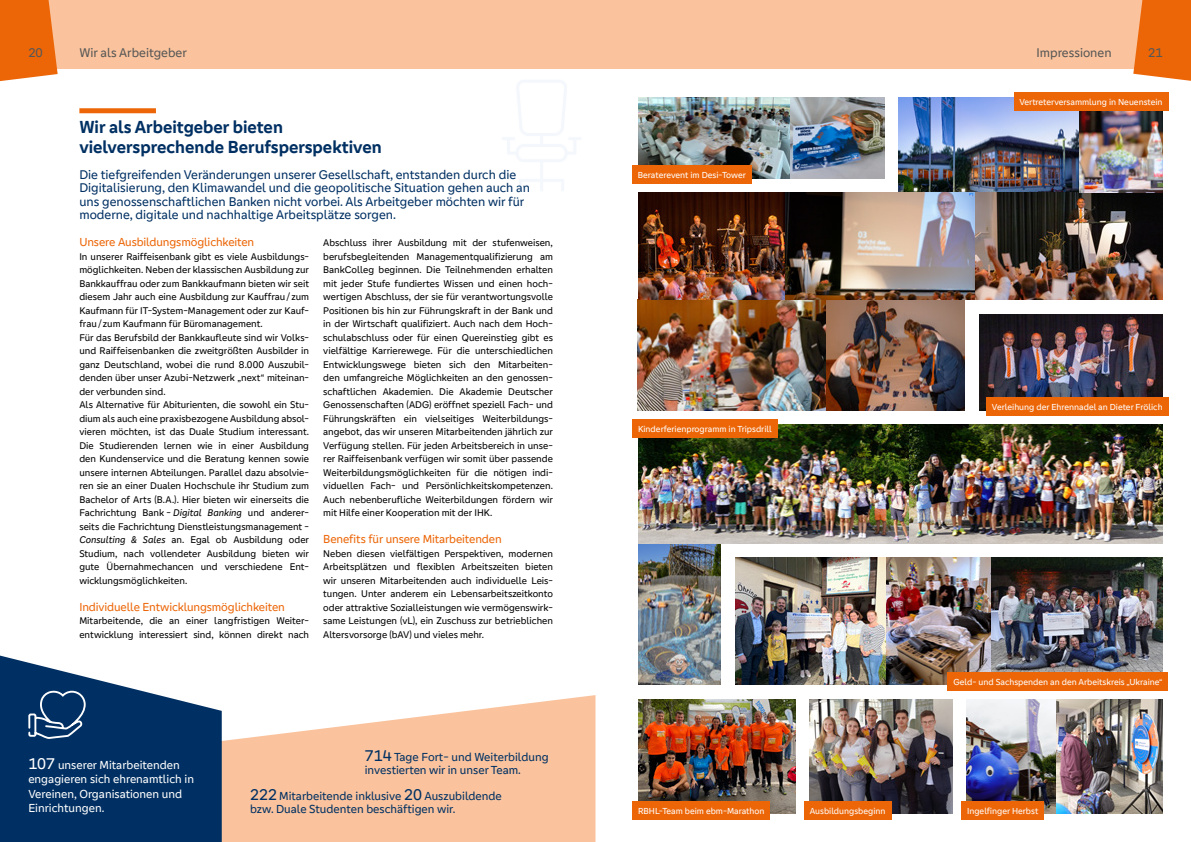
<style>
.page{position:relative;width:1191px;height:842px;background:#fff}
.page>*{position:absolute;margin:0;border:0;box-sizing:border-box;transform-origin:0 0}
.t1{font:700 18px/20px "Genos GFG";color:#003063}
.t2{font:13px/13.5px "Genos GFG";color:#003063}
.t3{font:13px "Genos GFG";color:#575756}
.t4{font:12px/13px "Genos GFG";color:#003063}
.t5{font:12px "Genos GFG";letter-spacing:-.01em;color:#ec6608}
.t6{font:12px/14.4px "Genos GFG";color:#fff}
.t7{font:10px/13.5px "Genos GFG";letter-spacing:-.005em;color:#000}
.t8{font:9px "Genos GFG";color:#fff}
.s1{font-style:italic}
.s2{font-size:16px}
</style>
<div class="page">
<img style="left:898px;top:98px;width:264px;height:94px">
<svg style="left:222px;top:695px;width:373px;height:147px;fill:#fac39d"></svg>
<div style="left:0;top:0;width:1191px;height:68px;background:#fac39d"></div>
<svg style="left:1133px;top:0;width:58px;height:81px;background:#ed741e"></svg>
<svg style="left:0;top:0;width:58px;height:81px;background:#ed731e"></svg>
<svg style="left:0;top:656px;width:222px;height:186px;fill:#003063"></svg>
<svg style="left:27px;top:689px;width:60px;height:51px;background:#2a527d"></svg>
<img style="left:638px;top:98px;width:246px;height:81px">
<img style="left:638px;top:192px;width:524px;height:108px">
<img style="left:638px;top:300px;width:327px;height:111px">
<img style="left:638px;top:544px;width:82px;height:141px">
<img style="left:638px;top:425px;width:524px;height:119px">
<img style="left:809px;top:699px;width:143px;height:115px">
<img style="left:638px;top:699px;width:157px;height:115px">
<img style="left:967px;top:699px;width:195px;height:115px">
<img style="left:735px;top:557px;width:427px;height:128px">
<img style="left:979px;top:314px;width:183px;height:97px">
<div style="left:632px;top:166px;width:119px;height:18px;background:#ec6608"></div>
<div style="left:1013px;top:92px;width:155px;height:18px;background:#ec6608"></div>
<div style="left:986px;top:398px;width:182px;height:18px;background:#ec6608"></div>
<div style="left:632px;top:419px;width:145px;height:19px;background:#ec6608"></div>
<div style="left:947px;top:672px;width:221px;height:19px;background:#ec6608"></div>
<div style="left:632px;top:801px;width:138px;height:18px;background:#ec6608"></div>
<div style="left:804px;top:801px;width:87px;height:18px;background:#ec6608"></div>
<div style="left:961px;top:801px;width:83px;height:18px;background:#ec6608"></div>
<div style="left:79px;top:108px;width:77px;height:5px;background:#ec6608"></div>
<svg style="left:502px;top:80px;width:79px;height:111px"></svg>
<h2 class="t3" style="left:28px;top:45px;width:16px">20</h2>
<h2 class="t3" style="left:79px;top:45px;width:109px">Wir als Arbeitgeber</h2>
<h2 class="t3" style="left:1036px;top:45px;width:76px">Impressionen</h2>
<h2 class="t3" style="left:1148px;top:45px;width:16px">21</h2>
<h1 class="t1" style="left:79px;top:117px;width:304px">Wir als Arbeitgeber bieten vielversprechende Berufsperspektiven</h1>
<p class="t2" style="left:79px;top:167px;width:452px">Die tiefgreifenden Veränderungen unserer Gesellschaft, entstanden durch die Digitalisierung, den Klimawandel und die geopolitische Situation gehen auch an uns genossenschaftlichen Banken nicht vorbei. Als Arbeitgeber möchten wir für moderne, digitale und nachhaltige Arbeitsplätze sorgen.</p>
<p class="t5" style="left:79px;top:235px;width:176px">Unsere Ausbildungsmöglichkeiten</p>
<p class="t7" style="left:79px;top:249px;width:231px">In unserer Raiffeisenbank gibt es viele Ausbildungs&shy;möglichkeiten. Neben der klassischen Ausbildung zur Bankkauffrau oder zum Bankkaufmann bieten wir seit diesem Jahr auch eine Ausbildung zur Kauffrau/ zum Kaufmann für IT-System-Management oder zur Kauf&shy;frau/ zum Kaufmann für Büromanagement.<br>Für das Berufsbild der Bankkaufleute sind wir Volks&shy;und Raiffeisenbanken die zweitgrößten Ausbilder in ganz Deutschland, wobei die rund 8.000 Auszubil&shy;denden über unser Azubi-Netzwerk „next“ miteinan&shy;der verbunden sind.<br>Als Alternative für Abiturienten, die sowohl ein Stu&shy;dium als auch eine praxisbezogene Ausbildung absol&shy;vieren möchten, ist das Duale Studium interessant.<br>Die Studierenden lernen wie in einer Ausbildung den Kundenservice und die Beratung kennen sowie unsere internen Abteilungen. Parallel dazu absolvie&shy;ren sie an einer Dualen Hochschule ihr Studium zum Bachelor of Arts (B.A.). Hier bieten wir einerseits die Fachrichtung Bank - <span class="s1">Digital Banking</span> und anderer&shy;seits die Fachrichtung Dienstleistungsmanagement - <span class="s1">Consulting &amp; Sales</span> an. Egal ob Ausbildung oder Studium, nach vollendeter Ausbildung bieten wir gute Übernahmechancen und verschiedene Ent&shy;wicklungsmöglichkeiten.</p>
<p class="t5" style="left:79px;top:600px;width:207px">Individuelle Entwicklungsmöglichkeiten</p>
<p class="t7" style="left:79px;top:614px;width:231px">Mitarbeitende, die an einer langfristigen Weiter&shy;entwicklung interessiert sind, können direkt nach</p>
<p class="t7" style="left:323px;top:236px;width:231px;text-align:justify">Abschluss ihrer Ausbildung mit der stufenweisen, berufsbegleitenden Managementqualifizierung am BankColleg beginnen. Die Teilnehmenden erhalten mit jeder Stufe fundiertes Wissen und einen hoch&shy;wertigen Abschluss, der sie für verantwortungsvolle Positionen bis hin zur Führungskraft in der Bank und in der Wirtschaft qualifiziert. Auch nach dem Hoch&shy;schulabschluss oder für einen Quereinstieg gibt es vielfältige Karrierewege. Für die unterschiedlichen Entwicklungswege bieten sich den Mitarbeiten&shy;den umfangreiche Möglichkeiten an den genossen&shy;schaftlichen Akademien. Die Akademie Deutscher Genossenschaften (ADG) eröffnet speziell Fach- und Führungskräften ein vielseitiges Weiterbildungs&shy;angebot, das wir unseren Mitarbeitenden jährlich zur Verfügung stellen. Für jeden Arbeitsbereich in unse&shy;rer Raiffeisenbank verfügen wir somit über passende Weiterbildungsmöglichkeiten für die nötigen indi&shy;viduellen Fach- und Persönlichkeitskompetenzen.<br>Auch nebenberufliche Weiterbildungen fördern wir mit Hilfe einer Kooperation mit der IHK.</p>
<p class="t5" style="left:323px;top:532px;width:180px">Benefits für unsere Mitarbeitenden</p>
<p class="t7" style="left:323px;top:546px;width:231px;text-align:justify">Neben diesen vielfältigen Perspektiven, modernen Arbeitsplätzen und flexiblen Arbeitszeiten bieten wir unseren Mitarbeitenden auch individuelle Leis&shy;tungen. Unter anderem ein Lebensarbeitszeitkonto oder attraktive Sozialleistungen wie vermögenswirk&shy;same Leistungen (vL), ein Zuschuss zur betrieblichen Altersvorsorge (bAV) und vieles mehr.</p>
<p class="t6" style="left:28px;top:757px;width:167px"><span class="s2">107</span> unserer Mitarbeitenden engagieren sich ehrenamtlich in<br>Vereinen, Organisationen und<br>Einrichtungen.</p>
<p class="t4" style="left:365px;top:751px;width:185px"><span class="s2">714</span> Tage Fort- und Weiterbildung investierten wir in unser Team.</p>
<p class="t4" style="left:250px;top:790px;width:253px"><span class="s2">222</span> Mitarbeitende inklusive <span class="s2">20</span> Auszubildende bzw. Duale Studenten beschäftigen wir.</p>
<p class="t8" style="left:638px;top:170px;width:109px">Beraterevent im Desi-Tower</p>
<p class="t8" style="left:638px;top:424px;width:135px">Kinderferienprogramm in Tripsdrill</p>
<p class="t8" style="left:1019px;top:96px;width:145px">Vertreterversammlung in Neuenstein</p>
<p class="t8" style="left:992px;top:402px;width:172px">Verleihung der Ehrennadel an Dieter Frölich</p>
<p class="t8" style="left:953px;top:677px;width:211px">Geld- und Sachspenden an den Arbeitskreis „Ukraine“</p>
<p class="t8" style="left:638px;top:805px;width:128px">RBHL-Team beim ebm-Marathon</p>
<p class="t8" style="left:809px;top:805px;width:77px">Ausbildungsbeginn</p>
<p class="t8" style="left:967px;top:805px;width:73px">Ingelfinger Herbst</p>
</div>
